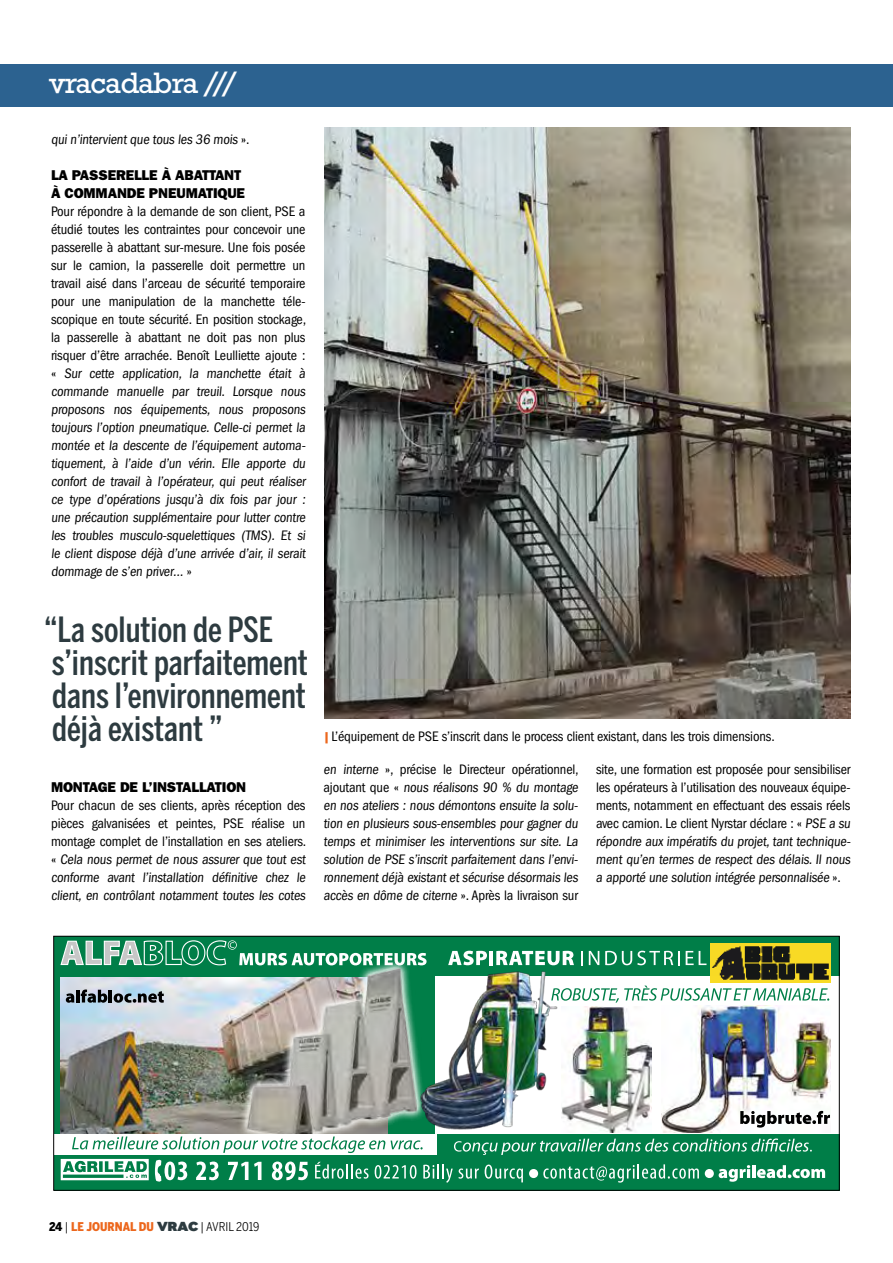
<style>
.page{position:relative;width:893px;height:1263px;background:#fff}
.page>*{position:absolute;margin:0;border:0;box-sizing:border-box;transform-origin:0 0}
.t1{font:500 34.5px/33px "Benton Sans Comp";color:#2d3b40}
.t2{font:30px "Rockwell Std";letter-spacing:-.03em;color:#fff}
.t3{font:condensed 14.25px/18px "ITC Franklin Gothic Std";letter-spacing:-.01em;color:#000}
.t4{font:14.25px/18px "ITC Franklin Gothic Std Hvy";letter-spacing:-.01em;color:#000}
.t5{font:12px "Benton Sans Cond";color:#000}
.s1{font-size:36px}
.s2{font-family:"Benton Sans Cond";font-weight:900;font-stretch:normal;font-size:12px;color:#ec671d}
.s3{font-weight:900}
.s4{font-weight:900;color:#ec671d}
.s5{font-family:"Migrena Grotesque";font-weight:900;font-size:15px;color:#2d3b40}
</style>
<div class="page">
<img style="left:325px;top:128px;width:525px;height:591px">
<div style="left:54px;top:936px;width:785px;height:254px;background:#007e48"></div>
<img style="left:61px;top:977px;width:177px;height:157px">
<img style="left:238px;top:965px;width:231px;height:190px">
<div style="left:435px;top:976px;width:404px;height:158px;background:#fff"></div>
<svg style="left:61px;top:1159px;width:88px;height:21px"></svg>
<svg style="left:155px;top:1160px;width:32px;height:21px"></svg>
<svg style="left:196px;top:1161px;width:23px;height:19px"></svg>
<svg style="left:228px;top:1162px;width:20px;height:18px"></svg>
<svg style="left:254px;top:1162px;width:7px;height:18px"></svg>
<svg style="left:272px;top:1161px;width:36px;height:19px"></svg>
<svg style="left:315px;top:1162px;width:54px;height:17px"></svg>
<svg style="left:375px;top:1165px;width:42px;height:14px"></svg>
<svg style="left:423px;top:1164px;width:56px;height:19px"></svg>
<svg style="left:485px;top:1164px;width:38px;height:18px"></svg>
<svg style="left:529px;top:1164px;width:170px;height:18px"></svg>
<img style="left:711px;top:943px;width:119px;height:40px">
<div style="left:54px;top:1134px;width:383px;height:20px;background:#fff"></div>
<svg style="left:454px;top:1138px;width:358px;height:17px"></svg>
<svg style="left:448px;top:951px;width:39px;height:14px"></svg>
<hr style="left:489px;top:951px;width:4px;height:14px;background:#fff">
<svg style="left:496px;top:951px;width:78px;height:14px"></svg>
<svg style="left:581px;top:951px;width:2px;height:14px"></svg>
<svg style="left:589px;top:951px;width:10px;height:14px"></svg>
<svg style="left:605px;top:951px;width:75px;height:14px"></svg>
<svg style="left:686px;top:951px;width:20px;height:14px"></svg>
<svg style="left:72px;top:1136px;width:313px;height:17px"></svg>
<svg style="left:391px;top:1140px;width:32px;height:9px"></svg>
<svg style="left:66px;top:989px;width:98px;height:14px"></svg>
<svg style="left:563px;top:985px;width:266px;height:18px"></svg>
<img style="left:412px;top:966px;width:151px;height:171px">
<img style="left:661px;top:1005px;width:119px;height:127px">
<img style="left:561px;top:1007px;width:90px;height:126px">
<img style="left:740px;top:1014px;width:90px;height:115px">
<svg style="left:705px;top:1165px;width:120px;height:17px"></svg>
<svg style="left:60px;top:940px;width:367px;height:26px"></svg>
<div style="left:53px;top:936px;width:787px;height:255px;border:1px solid #000"></div>
<div style="left:0;top:64px;width:893px;height:42px;background:#2c6290"></div>
<h2 class="t2" style="left:49px;top:66px;width:190px">vracadabra <span class="s1">///</span></h2>
<p class="t3" style="left:51px;top:130px;width:200px">qui n’intervient que tous les 36 mois ».</p>
<p class="t4" style="left:51px;top:166px;width:196px">LA PASSERELLE À ABATTANT<br>À COMMANDE PNEUMATIQUE</p>
<p class="t3" style="left:51px;top:202px;width:258px">Pour répondre à la demande de son client, PSE a étudié toutes les contraintes pour concevoir une passerelle à abattant sur-mesure. Une fois posée sur le camion, la passerelle doit permettre un travail aisé dans l’arceau de sécurité temporaire pour une manipulation de la manchette téle&shy;scopique en toute sécurité. En position stockage, la passerelle à abattant ne doit pas non plus risquer d’être arrachée. Benoît Leulliette ajoute : « Sur cette application, la manchette était à commande manuelle par treuil. Lorsque nous proposons nos équipements, nous proposons toujours l’option pneumatique. Celle-ci permet la montée et la descente de l’équipement automa&shy;tiquement, à l’aide d’un vérin. Elle apporte du confort de travail à l’opérateur, qui peut réaliser ce type d’opérations jusqu’à dix fois par jour : une précaution supplémentaire pour lutter contre les troubles musculo-squelettiques (TMS). Et si le client dispose déjà d’une arrivée d’air, il serait dommage de s’en priver… »</p>
<h1 class="t1" style="left:44px;top:613px;width:265px">“La solution de PSE s’inscrit parfaitement dans l’environnement déjà existant ”</h1>
<p class="t4" style="left:51px;top:778px;width:197px">MONTAGE DE L’INSTALLATION</p>
<p class="t3" style="left:51px;top:796px;width:258px">Pour chacun de ses clients, après réception des pièces galvanisées et peintes, PSE réalise un montage complet de l’installation en ses ateliers. « Cela nous permet de nous assurer que tout est conforme avant l’installation définitive chez le client, en contrôlant notamment toutes les cotes</p>
<p class="t3" style="left:324px;top:727px;width:452px"><span class="s2">|</span> L’équipement de PSE s’inscrit dans le process client existant, dans les trois dimensions.</p>
<p class="t3" style="left:323px;top:760px;width:258px;text-align:justify">en interne », précise le Directeur opérationnel, ajoutant que « nous réalisons 90 % du montage en nos ateliers : nous démontons ensuite la solu&shy;tion en plusieurs sous-ensembles pour gagner du temps et minimiser les interventions sur site. La solution de PSE s’inscrit parfaitement dans l’envi&shy;ronnement déjà existant et sécurise désormais les accès en dôme de citerne ». Après la livraison sur</p>
<p class="t3" style="left:596px;top:760px;width:258px">site, une formation est proposée pour sensibiliser les opérateurs à l’utilisation des nouveaux équipe&shy;ments, notamment en effectuant des essais réels avec camion. Le client Nyrstar déclare : « PSE a su répondre aux impératifs du projet, tant technique&shy;ment qu’en termes de respect des délais. Il nous a apporté une solution intégrée personnalisée ».</p>
<p class="t5" style="left:49px;top:1220px;width:212px"><span class="s3">24</span> | <span class="s4">LE JOURNAL DU</span> <span class="s5">VRAC</span> | AVRIL 2019</p>
</div>
